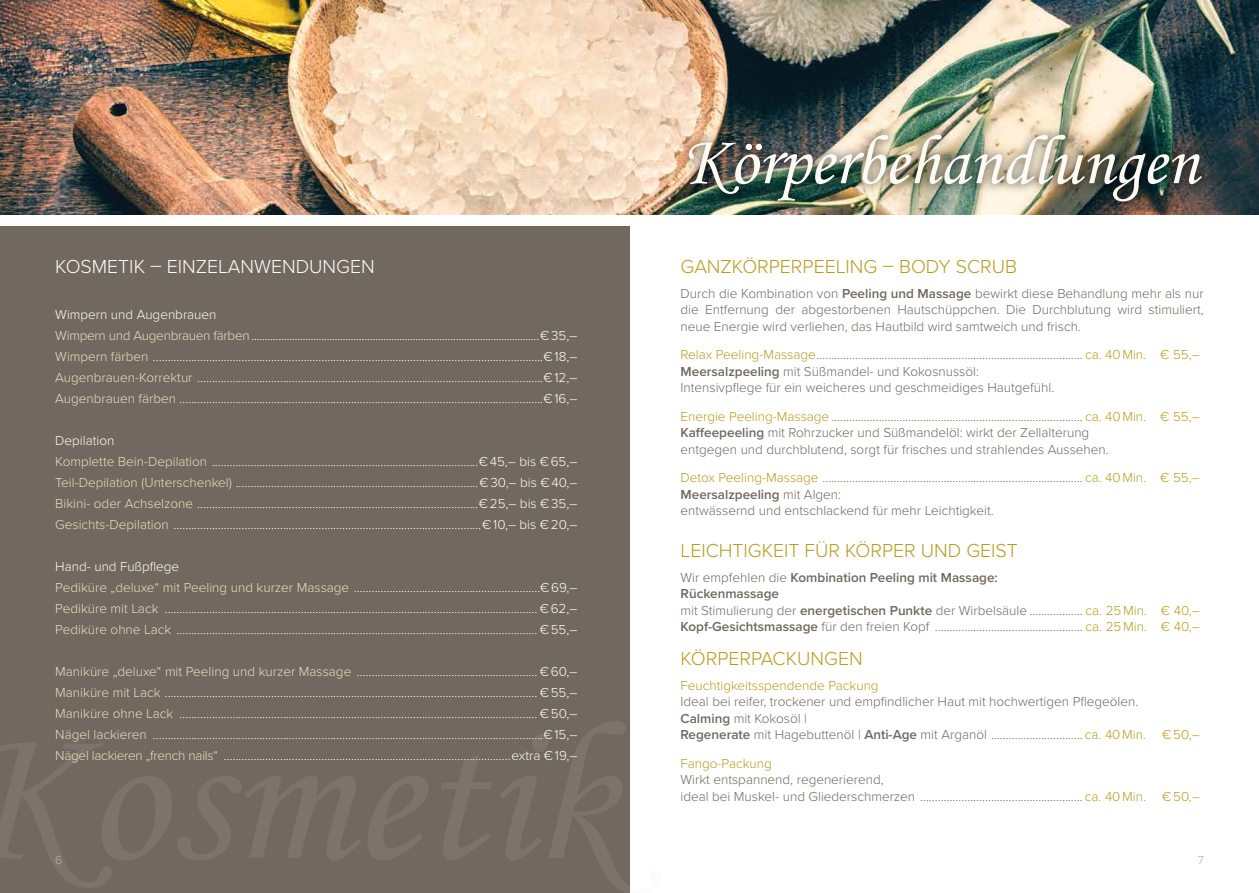
<style>
.page{position:relative;width:1259px;height:893px;background:#fff}
.page>*{position:absolute;margin:0;border:0;box-sizing:border-box;transform-origin:0 0}
.t1{font:70.5px "Monotype Corsiva";color:#fcfaf5}
.t2{font:300 19.5px "Proxima Nova";color:#b79c1b}
.t3{font:300 19.5px "Proxima Nova";color:#fff}
.t4{font:300 13.5px/21px "Proxima Nova";color:#fff}
.t5{font:300 13.5px/16.5px "Proxima Nova";color:#71685f}
.t6{font:300 13.5px "Proxima Nova";color:#b79c1b}
.t7{font:300 12px "Proxima Nova";color:#b3aba6}
.s1{color:#eae0bf}
.s2{font-weight:600}
.s3{color:#b79c1b}
</style>
<div class="page">
<div style="left:0;top:226px;width:629px;height:667px;background:#71685f"></div>
<img style="left:0;top:0;width:1259px;height:215px">
<div style="left:677px;top:124px;width:535px;height:89px;background:#000;opacity:.37"></div>
<h2 class="t3" style="left:55px;top:252px;width:321px">KOSMETIK – EINZELANWENDUNGEN</h2>
<p class="t4" style="left:55px;top:303px;width:524px">Wimpern und Augenbrauen<br><span class="s1">Wimpern und Augenbrauen färben</span>...........................................................................................................€ 35,– <span class="s1">Wimpern färben</span> ....................................................................................................................................€ 18,– <span class="s1">Augenbrauen-Korrektur</span> .....................................................................................................................€ 12,– <span class="s1">Augenbrauen färben</span> ...........................................................................................................................€ 16,–</p>
<p class="t4" style="left:55px;top:429px;width:524px">Depilation<br><span class="s1">Komplette Bein-Depilation</span> ..........................................................................................€ 45,– bis € 65,– <span class="s1">Teil-Depilation (Unterschenkel)</span> ..................................................................................€ 30,– bis € 40,– <span class="s1">Bikini- oder Achselzone</span> ...............................................................................................€ 25,– bis € 35,– <span class="s1">Gesichts-Depilation</span> ........................................................................................................€ 10,– bis € 20,–</p>
<p class="t4" style="left:55px;top:555px;width:524px">Hand- und Fußpflege<br><span class="s1">Pediküre „deluxe“ mit Peeling und kurzer Massage</span> ...............................................................€ 69,– <span class="s1">Pediküre mit Lack</span> .............................................................................................................................. € 62,– <span class="s1">Pediküre ohne Lack</span> .......................................................................................................................... € 55,–</p>
<p class="t4" style="left:55px;top:660px;width:524px;text-align:justify"><span class="s1">Maniküre „deluxe“ mit Peeling und kurzer Massage</span> ............................................................. € 60,– <span class="s1">Maniküre mit Lack</span> .............................................................................................................................. € 55,– <span class="s1">Maniküre ohne Lack</span> ......................................................................................................................... € 50,– <span class="s1">Nägel lackieren</span> ....................................................................................................................................€ 15,– <span class="s1">Nägel lackieren „french nails“</span> .................................................................................................extra € 19,–</p>
<h1 class="t1" style="left:682px;top:119px;width:517px">Körperbehandlungen</h1>
<h2 class="t2" style="left:680px;top:252px;width:338px">GANZKÖRPERPEELING – BODY SCRUB</h2>
<p class="t5" style="left:680px;top:284px;width:525px;text-align:justify">Durch die Kombination von <span class="s2">Peeling und Massage</span> bewirkt diese Behandlung mehr als nur die Entfernung der abgestorbenen Hautschüppchen. Die Durchblutung wird stimuliert, neue Energie wird verliehen, das Hautbild wird samtweich und frisch.</p>
<p class="t5" style="left:680px;top:346px;width:521px"><span class="s3">Relax Peeling-Massage</span>.......................................................................................... <span class="s3">ca. 40 Min. € 55,–<br></span><span class="s2">Meersalzpeeling</span> mit Süßmandel- und Kokosnussöl:<br>Intensivpflege für ein weicheres und geschmeidiges Hautgefühl.</p>
<p class="t5" style="left:680px;top:407px;width:521px"><span class="s3">Energie Peeling-Massage</span> ..................................................................................... <span class="s3">ca. 40 Min. € 55,–<br></span><span class="s2">Kaffeepeeling</span> mit Rohrzucker und Süßmandelöl: wirkt der Zellalterung<br>entgegen und durchblutend, sorgt für frisches und strahlendes Aussehen.</p>
<p class="t5" style="left:680px;top:469px;width:521px"><span class="s3">Detox Peeling-Massage</span> ........................................................................................ <span class="s3">ca. 40 Min. € 55,–<br></span><span class="s2">Meersalzpeeling</span> mit Algen:<br>entwässernd und entschlackend für mehr Leichtigkeit.</p>
<h2 class="t2" style="left:680px;top:535px;width:339px">LEICHTIGKEIT FÜR KÖRPER UND GEIST</h2>
<p class="t5" style="left:680px;top:568px;width:521px">Wir empfehlen die <span class="s2">Kombination Peeling mit Massage:<br>Rückenmassage<br></span>mit Stimulierung der <span class="s2">energetischen Punkte</span> der Wirbelsäule .................. <span class="s3">ca. 25 Min. € 40,– </span><span class="s2">Kopf-Gesichtsmassage</span> für den freien Kopf .................................................. <span class="s3">ca. 25 Min. € 40,–</span></p>
<h2 class="t2" style="left:680px;top:643px;width:184px">KÖRPERPACKUNGEN</h2>
<p class="t6" style="left:680px;top:675px;width:200px">Feuchtigkeitsspendende Packung</p>
<p class="t5" style="left:680px;top:693px;width:521px">Ideal bei reifer, trockener und empfindlicher Haut mit hochwertigen Pflegeölen.<br><span class="s2">Calming</span> mit Kokosöl |<br><span class="s2">Regenerate</span> mit Hagebuttenöl | <span class="s2">Anti-Age</span> mit Arganöl ............................... <span class="s3">ca. 40 Min. € 50,–</span></p>
<p class="t6" style="left:680px;top:753px;width:93px">Fango-Packung</p>
<p class="t5" style="left:680px;top:771px;width:521px">Wirkt entspannend, regenerierend,<br>ideal bei Muskel- und Gliederschmerzen ....................................................... <span class="s3">ca. 40 Min. € 50,–</span></p>
<p class="t7" style="left:55px;top:851px;width:9px">6</p>
<p class="t7" style="left:1197px;top:851px;width:8px">7</p>
</div>
